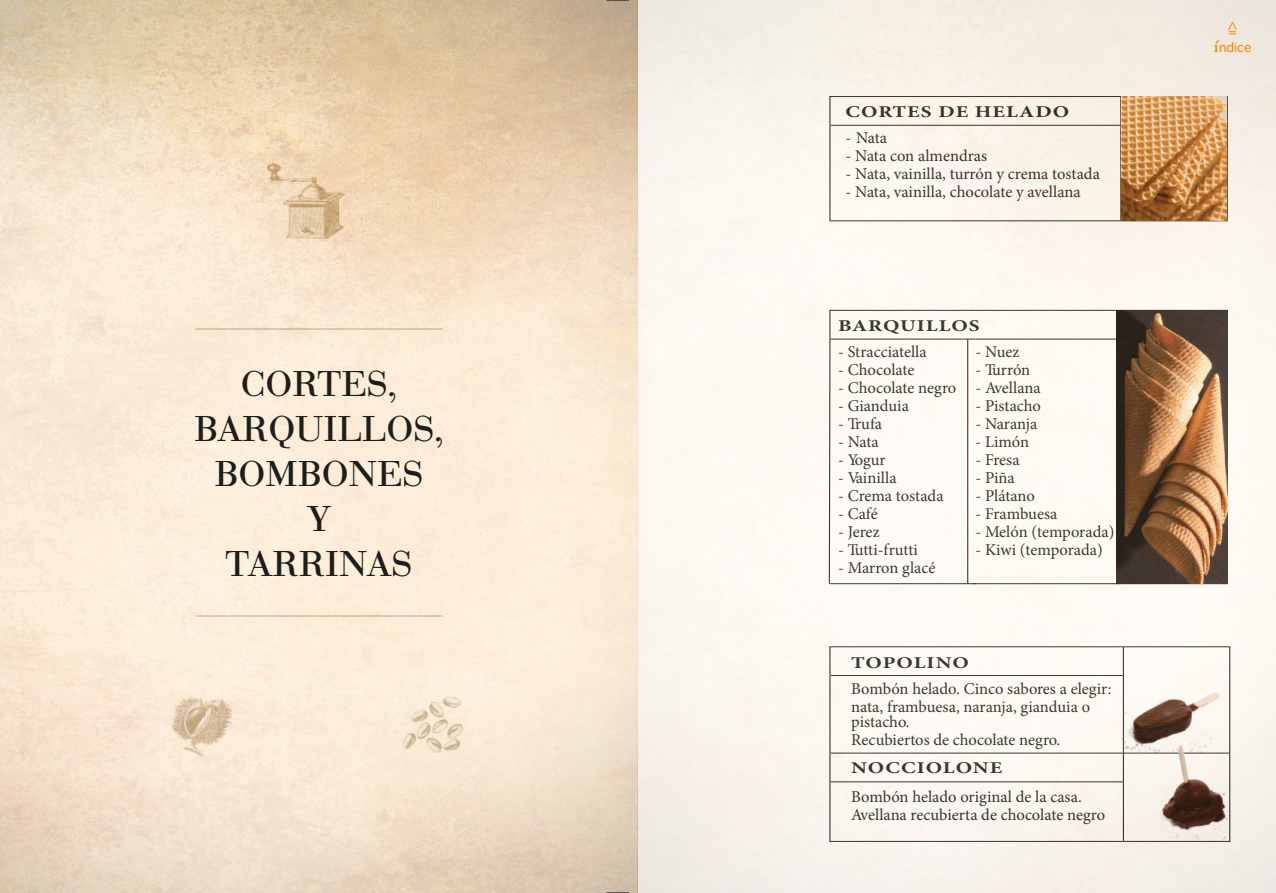
<style>
.page{position:relative;width:1276px;height:893px;background:#fff}
.page>*{position:absolute;margin:0;border:0;box-sizing:border-box;transform-origin:0 0}
.t1{font:37.5px/45px "Bauer Bod T";color:#1d1d1b;text-align:center}
.t2{font:18px "Bauer Bod T";color:#fe8a00}
.t3{font:16.5px/18px "Minion Pro";color:#1d1d1b}
.t4{font:700 16.5px "Minion Pro";letter-spacing:.045em;color:#1d1d1b;scale:1.3 1}
</style>
<div class="page">
<img style="left:0;top:0;width:638px;height:893px">
<svg style="left:606px;top:0;width:23px;height:1px"></svg>
<svg style="left:606px;top:892px;width:23px;height:1px"></svg>
<img style="left:638px;top:0;width:638px;height:893px">
<svg style="left:1227px;top:41px;width:24px;height:11px"></svg>
<svg style="left:1228px;top:22px;width:9px;height:12px"></svg>
<h1 class="t1" style="left:194px;top:365px;width:251px">CORTES,<br>BARQUILLOS,<br>BOMBONES<br>Y<br>TARRINAS</h1>
<p class="t4" style="left:845px;top:105px;width:174px">CORTES DE HELADO</p>
<p class="t3" style="left:845px;top:131px;width:43px">- Nata</p>
<p class="t3" style="left:845px;top:149px;width:143px">- Nata con almendras</p>
<p class="t3" style="left:845px;top:167px;width:256px">- Nata, vainilla, turrón y crema tostada</p>
<p class="t3" style="left:845px;top:185px;width:237px">- Nata, vainilla, chocolate y avellana</p>
<p class="t4" style="left:838px;top:319px;width:110px">BARQUILLOS</p>
<p class="t3" style="left:838px;top:344px;width:90px">- Stracciatella</p>
<p class="t3" style="left:838px;top:362px;width:78px">- Chocolate</p>
<p class="t3" style="left:838px;top:380px;width:120px">- Chocolate negro</p>
<p class="t3" style="left:838px;top:398px;width:72px">- Gianduia</p>
<p class="t3" style="left:838px;top:416px;width:46px">- Trufa</p>
<p class="t3" style="left:838px;top:434px;width:42px">- Nata</p>
<p class="t3" style="left:838px;top:452px;width:49px">- Yogur</p>
<p class="t3" style="left:838px;top:470px;width:60px">- Vainilla</p>
<p class="t3" style="left:838px;top:488px;width:107px">- Crema tostada</p>
<p class="t3" style="left:838px;top:506px;width:41px">- Café</p>
<p class="t3" style="left:838px;top:524px;width:43px">- Jerez</p>
<p class="t3" style="left:838px;top:542px;width:81px">- Tutti-frutti</p>
<p class="t3" style="left:838px;top:560px;width:99px">- Marron glacé</p>
<p class="t3" style="left:975px;top:345px;width:46px">- Nuez</p>
<p class="t3" style="left:975px;top:363px;width:56px">- Turrón</p>
<p class="t3" style="left:975px;top:381px;width:67px">- Avellana</p>
<p class="t3" style="left:975px;top:399px;width:67px">- Pistacho</p>
<p class="t3" style="left:975px;top:417px;width:63px">- Naranja</p>
<p class="t3" style="left:975px;top:435px;width:55px">- Limón</p>
<p class="t3" style="left:975px;top:453px;width:46px">- Fresa</p>
<p class="t3" style="left:975px;top:471px;width:41px">- Piña</p>
<p class="t3" style="left:975px;top:489px;width:61px">- Plátano</p>
<p class="t3" style="left:975px;top:507px;width:84px">- Frambuesa</p>
<p class="t3" style="left:975px;top:525px;width:140px">- Melón (temporada)</p>
<p class="t3" style="left:975px;top:543px;width:129px">- Kiwi (temporada)</p>
<p class="t4" style="left:851px;top:656px;width:92px">TOPOLINO</p>
<p class="t3" style="left:851px;top:681px;width:262px">Bombón helado. Cinco sabores a elegir: nata, frambuesa, naranja, gianduia o</p>
<p class="t3" style="left:851px;top:714px;width:211px">pistacho.<br>Recubiertos de chocolate negro.</p>
<p class="t4" style="left:851px;top:761px;width:118px">NOCCIOLONE</p>
<p class="t3" style="left:851px;top:789px;width:255px">Bombón helado original de la casa.<br>Avellana recubierta de chocolate negro</p>
<p class="t2" style="left:1213px;top:39px;width:14px">í■</p>
</div>
